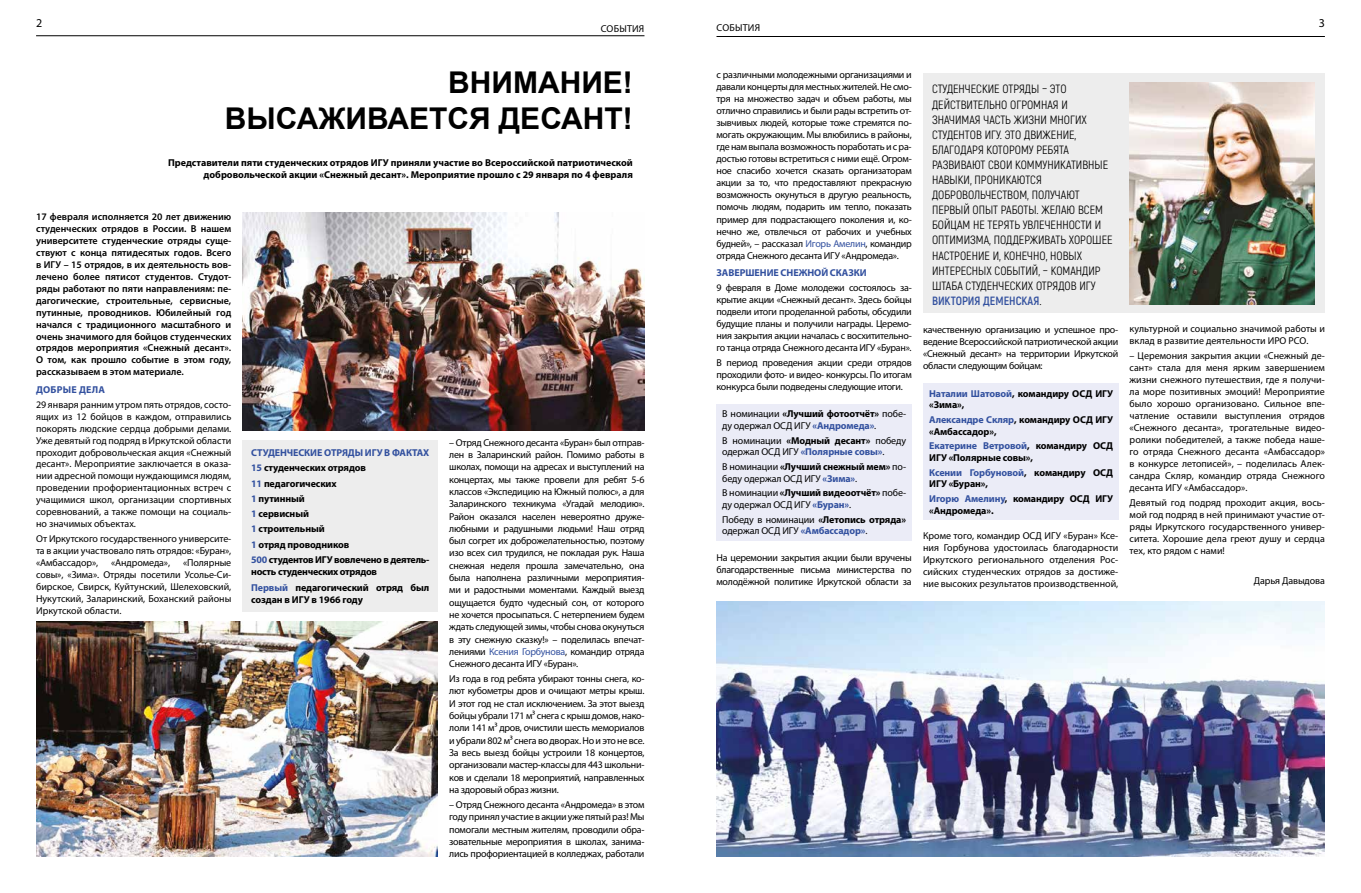
<style>
.page{position:relative;width:1361px;height:893px;background:#fff}
.page>*{position:absolute;margin:0;border:0;box-sizing:border-box;transform-origin:0 0}
.t1{font:700 30px/36px "Arial";color:#000;text-align:right}
.t2{font:12px/15.1px "Akrobat";color:#000}
.t3{font:12px "Myriad Pro";color:#000}
.t4{font:10px/12px "Myriad Pro";letter-spacing:-.01em;color:#000;text-align:justify}
.t5{font:700 10px/15.3px "Myriad Pro";letter-spacing:-.01em;color:#000}
.t6{font:600 10px/11.9px "Myriad Pro";color:#000;text-align:justify}
.t7{font:700 10px "Myriad Pro";letter-spacing:-.005em;color:#33519f}
.t8{font:10px "Myriad Pro";letter-spacing:.02em;color:#000}
.t9{font:700 10px "Myriad Pro";letter-spacing:.02em;color:#33519f}
.s1{color:#33519f}
.s2{font-weight:700;color:#33519f}
.s3{font-weight:700}
</style>
<div class="page">
<hr style="left:36px;top:35px;width:608px;height:1px;background:#000">
<hr style="left:716px;top:36px;width:609px;height:1px;background:#000">
<img style="left:36px;top:622px;width:402px;height:235px">
<img style="left:243px;top:213px;width:401px;height:218px">
<div style="left:923px;top:74px;width:402px;height:239px;background:#ededed"></div>
<img style="left:1129px;top:83px;width:185px;height:222px">
<img style="left:716px;top:601px;width:609px;height:256px">
<div style="left:716px;top:404px;width:195px;height:136px;background:#ebecf7"></div>
<div style="left:243px;top:440px;width:195px;height:172px;background:#ededed"></div>
<div style="left:923px;top:383px;width:195px;height:136px;background:#ebecf7"></div>
<p class="t3" style="left:36px;top:16px;width:8px">2</p>
<p class="t3" style="left:1318px;top:16px;width:8px">3</p>
<p class="t8" style="left:716px;top:21px;width:45px">СОБЫТИЯ</p>
<h1 class="t1" style="left:225px;top:65px;width:409px">ВНИМАНИЕ!<br>ВЫСАЖИВАЕТСЯ ДЕСАНТ!</h1>
<p class="t8" style="left:601px;top:22px;width:45px">СОБЫТИЯ</p>
<p class="t4" style="left:716px;top:69px;width:197px">с различными молодежными организациями и давали концерты для местных жителей. Не смо&shy;тря на множество задач и объем работы, мы отлично справились и были рады встретить от&shy;зывчивых людей, которые тоже стремятся по&shy;могать окружающим. Мы влюбились в районы, где нам выпала возможность поработать и с ра&shy;достью готовы встретиться с ними ещё. Огром&shy;ное спасибо хочется сказать организаторам акции за то, что предоставляют прекрасную возможность окунуться в другую реальность, помочь людям, подарить им тепло, показать пример для подрастающего поколения и, ко&shy;нечно же, отвлечься от рабочих и учебных будней», – рассказал <span class="s1">Игорь Амелин</span>, командир отряда Снежного десанта ИГУ «Андромеда».</p>
<p class="t7" style="left:716px;top:266px;width:152px">ЗАВЕРШЕНИЕ СНЕЖНОЙ СКАЗКИ</p>
<p class="t4" style="left:716px;top:281px;width:197px">9 февраля в Доме молодежи состоялось за&shy;крытие акции «Снежный десант». Здесь бойцы подвели итоги проделанной работы, обсудили будущие планы и получили награды. Церемо&shy;ния закрытия акции началась с восхитительно&shy;го танца отряда Снежного десанта ИГУ «Буран».</p>
<p class="t4" style="left:716px;top:356px;width:197px">В период проведения акции среди отрядов проходили фото- и видео- конкурсы. По итогам конкурса были подведены следующие итоги.</p>
<p class="t2" style="left:932px;top:82px;width:182px">СТУДЕНЧЕСКИЕ ОТРЯДЫ – ЭТО<br>ДЕЙСТВИТЕЛЬНО ОГРОМНАЯ И<br>ЗНАЧИМАЯ ЧАСТЬ ЖИЗНИ МНОГИХ<br>СТУДЕНТОВ ИГУ. ЭТО ДВИЖЕНИЕ,<br>БЛАГОДАРЯ КОТОРОМУ РЕБЯТА<br>РАЗВИВАЮТ СВОИ КОММУНИКАТИВНЫЕ<br>НАВЫКИ, ПРОНИКАЮТСЯ<br>ДОБРОВОЛЬЧЕСТВОМ, ПОЛУЧАЮТ<br>ПЕРВЫЙ ОПЫТ РАБОТЫ. ЖЕЛАЮ ВСЕМ<br>БОЙЦАМ НЕ ТЕРЯТЬ УВЛЕЧЕННОСТИ И<br>ОПТИМИЗМА, ПОДДЕРЖИВАТЬ ХОРОШЕЕ<br>НАСТРОЕНИЕ И, КОНЕЧНО, НОВЫХ<br>ИНТЕРЕСНЫХ СОБЫТИЙ, – КОМАНДИР<br>ШТАБА СТУДЕНЧЕСКИХ ОТРЯДОВ ИГУ<br><span class="s2">ВИКТОРИЯ ДЕМЕНСКАЯ</span>.</p>
<p class="t5" style="left:168px;top:156px;width:466px;line-height:12px;text-align:right">Представители пяти студенческих отрядов ИГУ приняли участие во Всероссийской патриотической добровольческой акции «Снежный десант». Мероприятие прошло с 29 января по 4 февраля</p>
<p class="t6" style="left:36px;top:211px;width:197px">17 февраля исполняется 20 лет движению студенческих отрядов в России. В нашем университете студенческие отряды суще&shy;ствуют с конца пятидесятых годов. Всего в ИГУ – 15 отрядов, в их деятельность вов&shy;лечено более пятисот студентов. Студот&shy;ряды работают по пяти направлениям: пе&shy;дагогические, строительные, сервисные, путинные, проводников. Юбилейный год начался с традиционного масштабного и очень значимого для бойцов студенческих отрядов мероприятия «Снежный десант».<br>О том, как прошло событие в этом году, рассказываем в этом материале.</p>
<p class="t9" style="left:36px;top:383px;width:70px">ДОБРЫЕ ДЕЛА</p>
<p class="t4" style="left:36px;top:398px;width:197px">29 января ранним утром пять отрядов, состо&shy;ящих из 12 бойцов в каждом, отправились покорять людские сердца добрыми делами.<br>Уже девятый год подряд в Иркутской области проходит добровольческая акция «Снежный десант». Мероприятие заключается в оказа&shy;нии адресной помощи нуждающимся людям, проведении профориентационных встреч с учащимися школ, организации спортивных соревнований, а также помощи на социаль&shy;но значимых объектах.</p>
<p class="t4" style="left:36px;top:532px;width:197px">От Иркутского государственного университе&shy;та в акции участвовало пять отрядов: «Буран», «Амбассадор»,</p>
<p class="t4" style="left:1129px;top:323px;width:197px">культурной и социально значимой работы и вклад в развитие деятельности ИРО РСО.</p>
<p class="t4" style="left:1129px;top:349px;width:197px">– Церемония закрытия акции «Снежный де&shy;сант» стала для меня ярким завершением жизни снежного путешествия, где я получи&shy;ла море позитивных эмоций! Мероприятие было хорошо организовано. Сильное впе&shy;чатление оставили выступления отрядов «Снежного десанта», трогательные видео&shy;ролики победителей, а также победа наше&shy;го отряда Снежного десанта «Амбассадор» в конкурсе летописей», – поделилась Алек&shy;сандра Скляр, командир отряда Снежного десанта ИГУ «Амбассадор».</p>
<p class="t4" style="left:1129px;top:496px;width:197px">Девятый год подряд проходит акция, вось&shy;мой год подряд в ней принимают участие от&shy;ряды Иркутского государственного универ&shy;ситета. Хорошие дела греют душу и сердца тех, кто рядом с нами!</p>
<p class="t4" style="left:1254px;top:574px;width:73px">Дарья Давыдова</p>
<p class="t4" style="left:923px;top:323px;width:197px">качественную организацию и успешное про&shy;ведение Всероссийской патриотической акции «Снежный десант» на территории Иркутской области следующим бойцам:</p>
<p class="t5" style="left:929px;top:387px;width:185px;line-height:11.8px"><span class="s1">Наталии Шатовой</span>, командиру ОСД ИГУ «Зима»,</p>
<p class="t5" style="left:929px;top:413px;width:185px;line-height:11.8px"><span class="s1">Александре Скляр</span>, командиру ОСД ИГУ «Амбассадор»,</p>
<p class="t5" style="left:929px;top:440px;width:185px;line-height:11.8px"><span class="s1">Екатерине Ветровой</span>, командиру ОСД<br>ИГУ «Полярные совы»,</p>
<p class="t5" style="left:929px;top:466px;width:185px;line-height:11.8px"><span class="s1">Ксении Горбуновой</span>, командиру ОСД<br>ИГУ «Буран»,</p>
<p class="t5" style="left:929px;top:492px;width:185px;line-height:11.8px"><span class="s1">Игорю Амелину</span>, командиру ОСД ИГУ «Андромеда».</p>
<p class="t4" style="left:722px;top:408px;width:185px">В номинации <span class="s3">«Лучший фотоотчёт»</span> побе&shy;ду одержал ОСД ИГУ <span class="s2">«Андромеда»</span>.</p>
<p class="t4" style="left:722px;top:434px;width:185px">В номинации <span class="s3">«Модный десант»</span> победу одержал ОСД ИГУ <span class="s2">«Полярные совы»</span>.</p>
<p class="t4" style="left:722px;top:460px;width:185px">В номинации <span class="s3">«Лучший снежный мем»</span> по&shy;беду одержал ОСД ИГУ <span class="s2">«Зима»</span>.</p>
<p class="t4" style="left:722px;top:487px;width:185px">В номинации <span class="s3">«Лучший видеоотчёт»</span> побе&shy;ду одержал ОСД ИГУ <span class="s2">«Буран»</span>.</p>
<p class="t4" style="left:722px;top:513px;width:185px">Победу в номинации <span class="s3">«Летопись отряда» </span>одержал ОСД ИГУ <span class="s2">«Амбассадор»</span>.</p>
<p class="t4" style="left:449px;top:436px;width:197px;line-height:12.3px">– Отряд Cнежного десанта «Буран» был отправ&shy;лен в Заларинский район. Помимо работы в школах, помощи на адресах и выступлений на концертах, мы также провели для ребят 5-6 классов «Экспедицию на Южный полюс», а для Заларинского техникума «Угадай мелодию».<br>Район оказался населен невероятно друже&shy;любными и радушными людьми! Наш отряд был согрет их доброжелательностью, поэтому изо всех сил трудился, не покладая рук. Наша снежная неделя прошла замечательно, она была наполнена различными мероприятия&shy;ми и радостными моментами. Каждый выезд ощущается будто чудесный сон, от которого не хочется просыпаться. С нетерпением будем ждать следующей зимы, чтобы снова окунуться в эту снежную сказку!» – поделилась впечат&shy;лениями <span class="s1">Ксения Горбунова</span>, командир отряда Снежного десанта ИГУ «Буран».</p>
<p class="t4" style="left:449px;top:672px;width:197px;line-height:12.3px">Из года в год ребята убирают тонны снега, ко&shy;лют кубометры дров и очищают метры крыш.<br>И этот год не стал исключением. За этот выезд бойцы убрали 171 м³ снега с крыш домов, нако&shy;лоли 141 м³ дров, очистили шесть мемориалов и убрали 802 м³ снега во дворах. Но и это не все.<br>За весь выезд бойцы устроили 18 концертов, организовали мастер-классы для 443 школьни&shy;ков и сделали 18 мероприятий, направленных на здоровый образ жизни.</p>
<p class="t4" style="left:449px;top:798px;width:197px;line-height:12.3px">– Отряд Cнежного десанта «Андромеда» в этом году принял участие в акции уже пятый раз! Мы помогали местным жителям, проводили обра&shy;зовательные мероприятия в школах, занима&shy;лись профориентацией в колледжах, работали</p>
<p class="t5" style="left:251px;top:445px;width:180px"><span class="s1">СТУДЕНЧЕСКИЕ ОТРЯДЫ ИГУ В ФАКТАХ<br>15</span> студенческих отрядов<br><span class="s1">11</span> педагогических<br><span class="s1">1</span> путинный<br><span class="s1">1</span> сервисный<br><span class="s1">1</span> строительный<br><span class="s1">1</span> отряд проводников<br><span class="s1">500</span> студентов ИГУ вовлечено в деятель-</p>
<p class="t5" style="left:251px;top:564px;width:180px">ность студенческих отрядов<br><span class="s1">Первый</span> педагогический отряд был</p>
<p class="t5" style="left:251px;top:592px;width:113px">создан в ИГУ в 1966 году</p>
<p class="t4" style="left:923px;top:530px;width:197px">Кроме того, командир ОСД ИГУ «Буран» Ксе&shy;ния Горбунова удостоилась благодарности Иркутского регионального отделения Рос&shy;сийских студенческих отрядов за достиже&shy;ние высоких результатов производственной,</p>
<p class="t4" style="left:716px;top:551px;width:197px">На церемонии закрытия акции были вручены благодарственные письма министерства по молодёжной политике Иркутской области за</p>
<p class="t4" style="left:36px;top:556px;width:197px;text-indent:147px">«Полярные совы», «Зима». Отряды посетили Усолье-Си&shy;бирское, Свирск, Куйтунский, Шелеховский, Нукутский, Заларинский, Боханский районы Иркутской области.</p>
<p class="t4" style="left:111px;top:556px;width:60px">«Андромеда»,</p>
</div>
